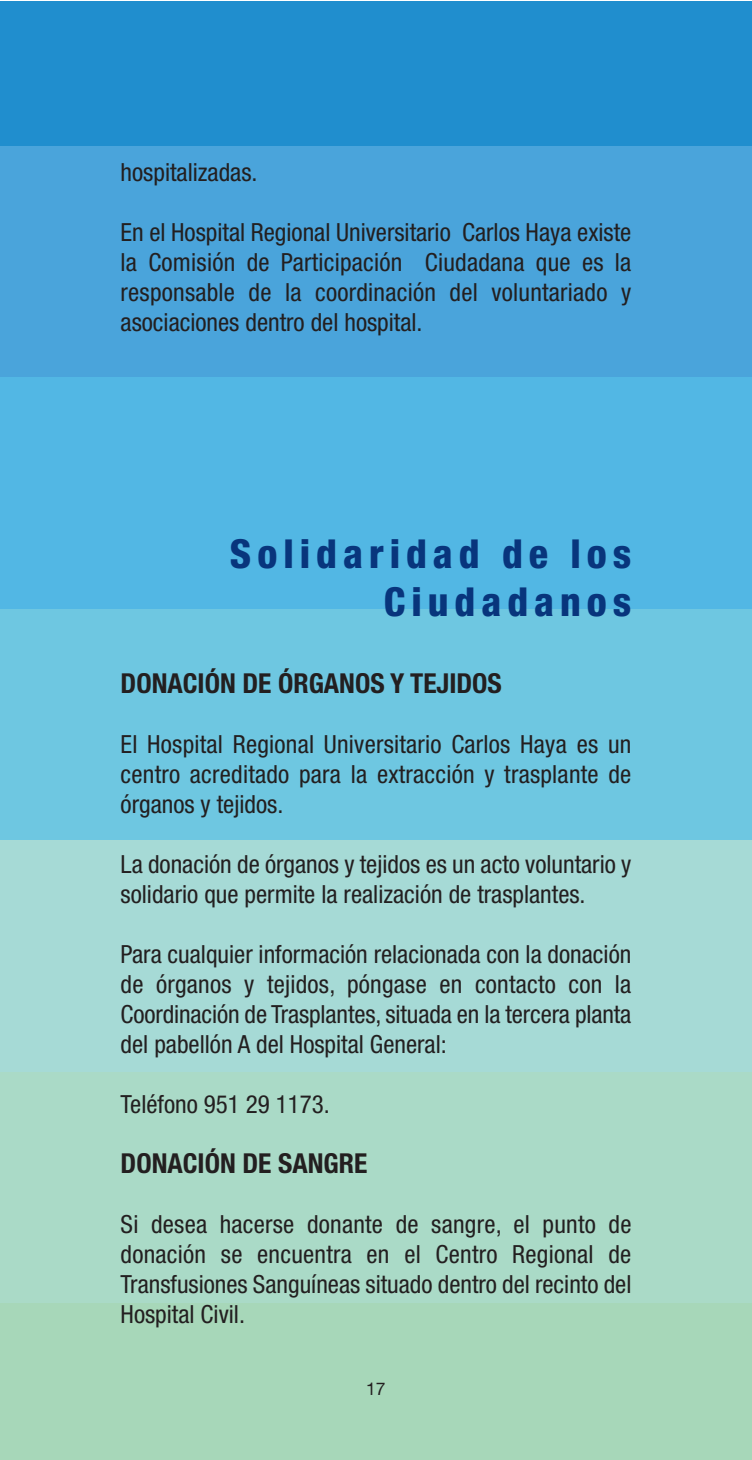
<style>
.page{position:relative;width:752px;height:1460px;background:#fff}
.page>*{position:absolute;margin:0;border:0;box-sizing:border-box;transform-origin:0 0}
.t1{font:800 condensed 40px/48px "Helvetica Neue";letter-spacing:.15em;color:#08357c;text-align:right}
.t2{font:700 condensed 27.5px "Helvetica Neue";color:#231f20}
.t3{font:condensed 25px/30px "Helvetica Neue";color:#231f20;text-align:justify}
.t4{font:17.5px "Helvetica Neue";color:#231f20}
</style>
<div class="page">
<div style="left:21px;top:1303px;width:730px;height:157px;background:#a7d7b9"></div>
<div style="left:21px;top:1071px;width:730px;height:232px;background:#aadac7"></div>
<div style="left:21px;top:840px;width:730px;height:231px;background:#a6dad6"></div>
<div style="left:21px;top:608px;width:730px;height:232px;background:#6ec7e1"></div>
<div style="left:21px;top:377px;width:730px;height:231px;background:#52b7e4"></div>
<div style="left:21px;top:146px;width:730px;height:231px;background:#4aa4db"></div>
<div style="left:21px;top:1px;width:730px;height:145px;background:#208ece"></div>
<div style="left:0;top:1303px;width:21px;height:157px;background:#a7d7b9"></div>
<div style="left:0;top:1071px;width:21px;height:232px;background:#aadac7"></div>
<div style="left:0;top:840px;width:21px;height:231px;background:#a6dad6"></div>
<div style="left:0;top:608px;width:21px;height:232px;background:#6ec7e1"></div>
<div style="left:0;top:377px;width:21px;height:231px;background:#52b7e4"></div>
<div style="left:0;top:146px;width:21px;height:231px;background:#4aa4db"></div>
<div style="left:0;top:1px;width:21px;height:145px;background:#208ece"></div>
<p class="t3" style="left:120px;top:159px;width:138px">hospitalizadas.</p>
<p class="t3" style="left:120px;top:219px;width:512px">En el Hospital Regional Universitario Carlos Haya existe la Comisión de Participación Ciudadana que es la responsable de la coordinación del voluntariado y asociaciones dentro del hospital.</p>
<h1 class="t1" style="left:230px;top:533px;width:403px">Solidaridad de los<br>Ciudadanos</h1>
<p class="t2" style="left:120px;top:673px;width:382px">DONACIÓN DE ÓRGANOS Y TEJIDOS</p>
<p class="t3" style="left:120px;top:731px;width:512px">El Hospital Regional Universitario Carlos Haya es un centro acreditado para la extracción y trasplante de órganos y tejidos.</p>
<p class="t3" style="left:120px;top:851px;width:512px">La donación de órganos y tejidos es un acto voluntario y solidario que permite la realización de trasplantes.</p>
<p class="t3" style="left:120px;top:941px;width:512px">Para cualquier información relacionada con la donación de órganos y tejidos, póngase en contacto con la Coordinación de Trasplantes, situada en la tercera planta del pabellón A del Hospital General:</p>
<p class="t3" style="left:120px;top:1091px;width:210px">Teléfono 951 29 1173.</p>
<p class="t2" style="left:120px;top:1153px;width:248px">DONACIÓN DE SANGRE</p>
<p class="t3" style="left:120px;top:1211px;width:512px">Si desea hacerse donante de sangre, el punto de donación se encuentra en el Centro Regional de Transfusiones Sanguíneas situado dentro del recinto del Hospital Civil.</p>
<p class="t4" style="left:366px;top:1382px;width:21px">17</p>
</div>
